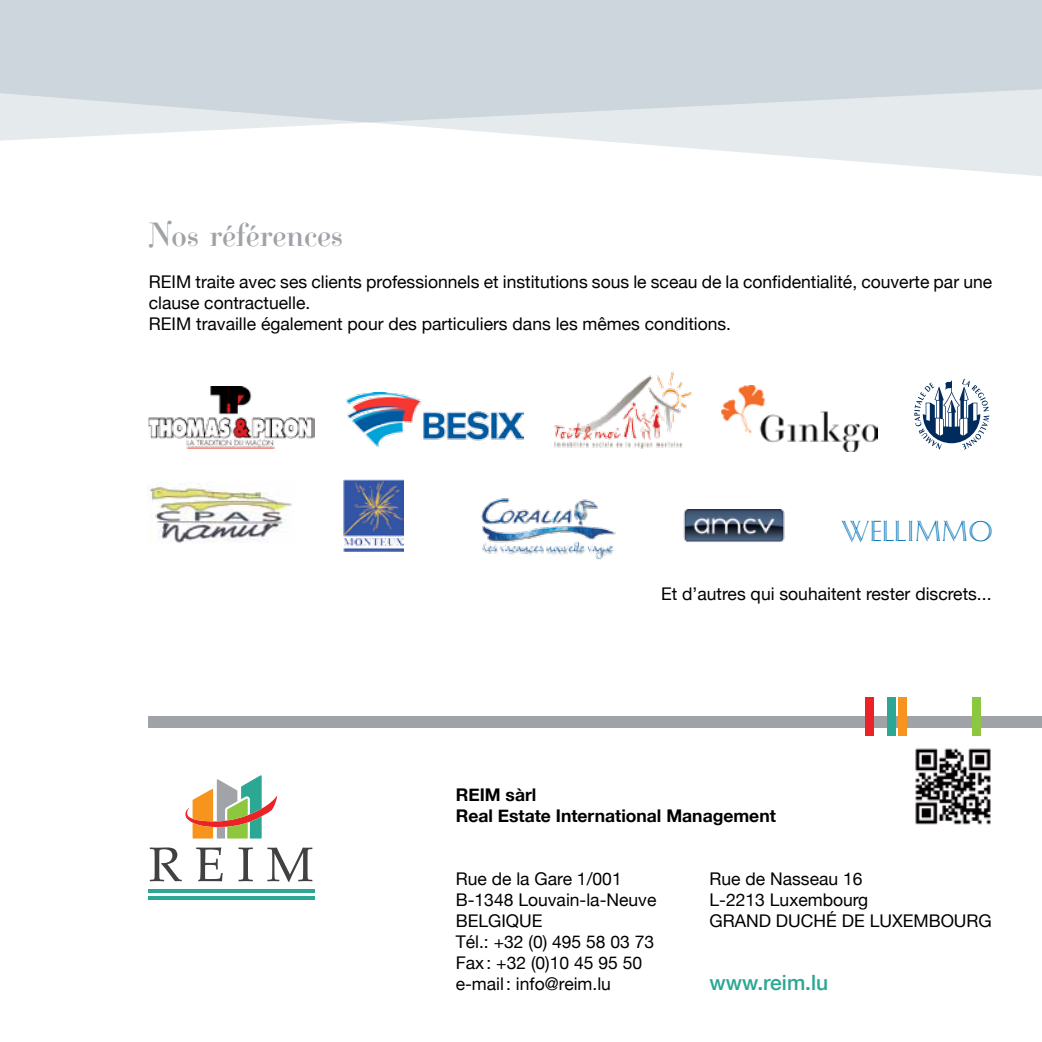
<style>
.page{position:relative;width:1042px;height:1042px;background:#fff}
.page>*{position:absolute;margin:0;border:0;box-sizing:border-box;transform-origin:0 0}
.t1{font:35px "Cantabile";color:#9fa2a7}
.t2{font:29.22px "Arena Caps SSK";letter-spacing:.025em;color:#0072b5}
.t3{font:500 21px "Helvetica Neue";color:#2ca793}
.t4{font:17.5px/21px "Helvetica Neue";color:#000}
.t5{font:700 17.5px/21px "Helvetica Neue";color:#000}
</style>
<div class="page">
<svg style="left:150px;top:847px;width:32px;height:34px"></svg>
<svg style="left:196px;top:847px;width:27px;height:34px"></svg>
<svg style="left:238px;top:847px;width:15px;height:34px"></svg>
<svg style="left:267px;top:847px;width:45px;height:35px"></svg>
<hr style="left:148px;top:889px;width:166px;height:3px;background:#2ba794">
<hr style="left:148px;top:896px;width:166px;height:4px;background:#2ba794">
<svg style="left:185px;top:775px;width:93px;height:63px"></svg>
<img style="left:683px;top:509px;width:102px;height:33px">
<img style="left:481px;top:498px;width:135px;height:61px">
<img style="left:721px;top:385px;width:157px;height:66px">
<img style="left:346px;top:393px;width:177px;height:53px">
<img style="left:554px;top:371px;width:138px;height:78px">
<img style="left:343px;top:479px;width:60px;height:73px">
<svg style="left:914px;top:379px;width:75px;height:70px"></svg>
<img style="left:148px;top:386px;width:166px;height:62px">
<svg style="left:630px;top:143px;width:412px;height:33px;fill:#e8ecef"></svg>
<svg style="left:0;top:0;width:1042px;height:143px;background:#d4dce1"></svg>
<div style="left:149px;top:716px;width:893px;height:12px;background:#9fa2a7"></div>
<div style="left:865px;top:697px;width:9px;height:39px;background:#eb2227"></div>
<div style="left:887px;top:697px;width:9px;height:39px;background:#2ca793"></div>
<div style="left:898px;top:697px;width:9px;height:39px;background:#f7941e"></div>
<div style="left:972px;top:697px;width:9px;height:39px;background:#8dc63f"></div>
<img style="left:148px;top:483px;width:144px;height:60px">
<img style="left:915px;top:748px;width:76px;height:77px">
<h1 class="t1" style="left:149px;top:215px;width:196px">Nos références</h1>
<p class="t4" style="left:149px;top:271px;width:845px">REIM traite avec ses clients professionnels et institutions sous le sceau de la confidentialité, couverte par une clause contractuelle.<br>REIM travaille également pour des particuliers dans les mêmes conditions.</p>
<h2 class="t2" style="left:841px;top:514px;width:153px">WELLIMMO</h2>
<p class="t4" style="left:661px;top:582px;width:332px">Et d’autres qui souhaitent rester discrets...</p>
<p class="t5" style="left:456px;top:784px;width:322px">REIM sàrl<br>Real Estate International Management</p>
<p class="t4" style="left:456px;top:868px;width:202px">Rue de la Gare 1/001<br>B-1348 Louvain-la-Neuve<br>BELGIQUE<br>Tél.: +32 (0) 495 58 03 73<br>Fax: +32 (0)10 45 95 50 e-mail: info@reim.lu</p>
<p class="t4" style="left:709px;top:868px;width:284px">Rue de Nasseau 16<br>L-2213 Luxembourg<br>GRAND DUCHé de LUXEMBOURG</p>
<p class="t3" style="left:709px;top:970px;width:120px">www.reim.lu</p>
</div>
